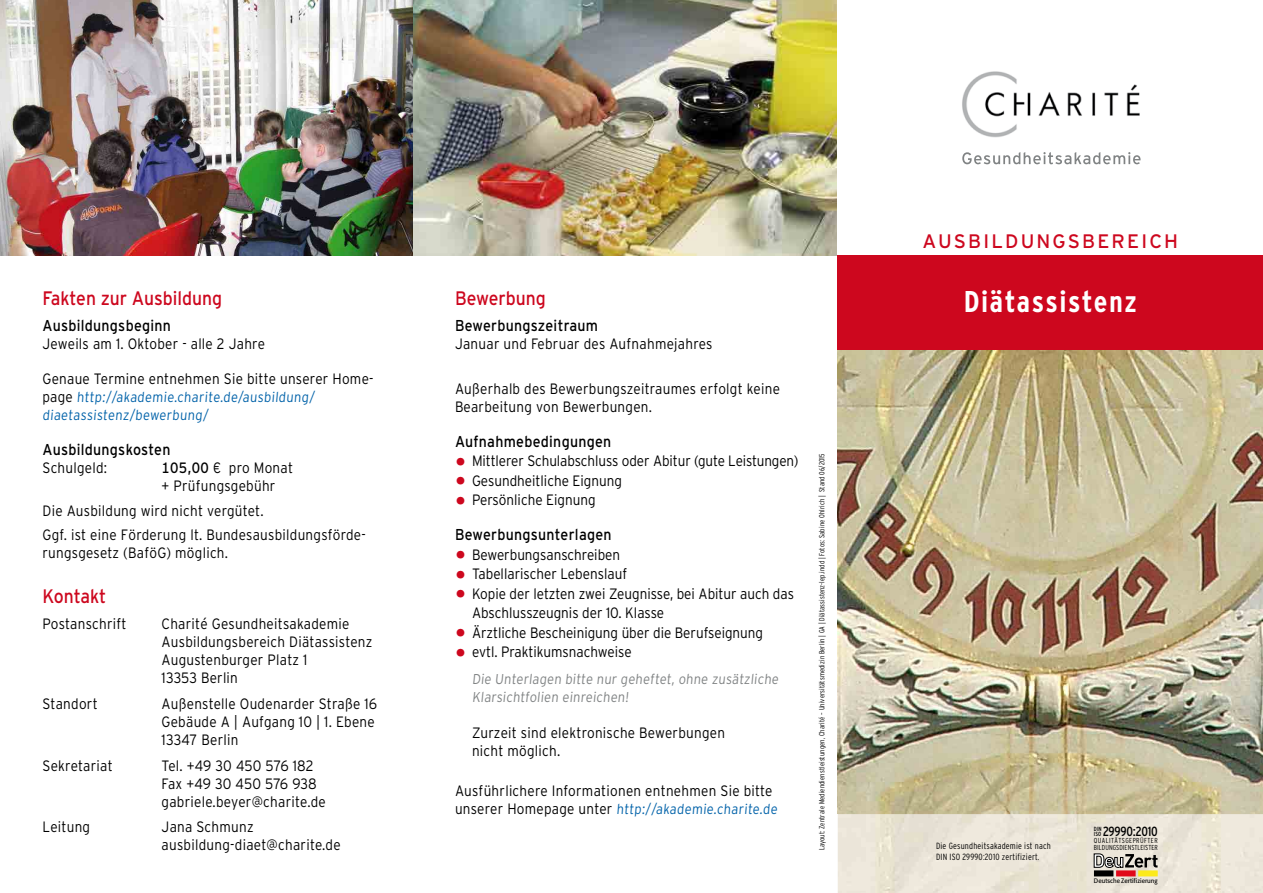
<style>
.page{position:relative;width:1263px;height:893px;background:#fff}
.page>*{position:absolute;margin:0;border:0;box-sizing:border-box;transform-origin:0 0}
.t1{font:700 condensed 30px "Interstate";letter-spacing:.05em;color:#fff}
.t2{font:19.5px "Interstate";color:#cd071e;scale:.9 1}
.t3{font:19.5px "Interstate";letter-spacing:.11em;color:#cd071e}
.t4{font:15.75px "Interstate";letter-spacing:.02em;color:#000;scale:.9 1}
.t5{font:300 15px/18px "Interstate";letter-spacing:.02em;color:#000;scale:.9 1}
.t6{font:300 15px/19.5px "Interstate";color:#000;scale:.9 1}
.t7{font:300 15px "Interstate";letter-spacing:-.005em;color:#000;scale:.9 1}
.t8{font:300 14.25px/18px "Interstate";color:#0062a9;scale:.9 1}
.t9{font:300 14.25px/18px "Interstate";color:#808384;scale:.9 1}
.t10{font:condensed 13.2px "Interstate";letter-spacing:-.02em;color:#000}
.t11{font:300 condensed 9px/10.8px "Interstate";letter-spacing:.02em;color:#000}
.t12{font:300 condensed 7.5px "Interstate";letter-spacing:.01em;color:#000}
.t13{font:300 condensed 7.2px/6.4px "Interstate";letter-spacing:.005em;color:#000}
.t14{font:6.45px "Formata";letter-spacing:.01em;color:#000;scale:.96 1}
.t15{font:condensed 6px/5.1px "Interstate";color:#000}
.s1{font-size:15px;color:#000}
.s2{font-family:"Interstate Tab";font-weight:400}
.s3{font-weight:400;font-size:25.5px;color:#cd071e}
</style>
<div class="page">
<img style="left:0;top:0;width:837px;height:255px">
<div style="left:838px;top:255px;width:425px;height:95px;background:#cd071e"></div>
<img style="left:838px;top:350px;width:425px;height:543px">
<img style="left:962px;top:71px;width:178px;height:67px">
<svg style="left:962px;top:152px;width:178px;height:12px"></svg>
<div style="left:1020px;top:121px;width:121px;height:10px;background:#fff"></div>
<div style="left:1138px;top:870px;width:20px;height:6px;background:#fcea1b"></div>
<div style="left:1094px;top:870px;width:19px;height:6px;background:#000"></div>
<div style="left:1116px;top:870px;width:19px;height:6px;background:#e1081a"></div>
<svg style="left:1094px;top:854px;width:63px;height:14px"></svg>
<h2 class="t2" style="left:43px;top:287px;width:201px">Fakten zur Ausbildung</h2>
<p class="t4" style="left:43px;top:317px;width:144px">Ausbildungsbeginn</p>
<p class="t5" style="left:43px;top:335px;width:249px">Jeweils am 1. Oktober - alle 2 Jahre</p>
<p class="t5" style="left:43px;top:370px;width:369px">Genaue Termine entnehmen Sie bitte unserer Home-</p>
<p class="t8" style="left:43px;top:388px;width:305px"><span class="s1">page</span> http://akademie.charite.de/ausbildung/ diaetassistenz/bewerbung/</p>
<p class="t4" style="left:43px;top:441px;width:144px">Ausbildungskosten</p>
<p class="t5" style="left:43px;top:459px;width:73px">Schulgeld:</p>
<p class="t5" style="left:162px;top:459px;width:148px"><span class="s2">105,00</span> € pro Monat + Prüfungsgebühr</p>
<p class="t5" style="left:43px;top:498px;width:361px;line-height:24.3px">Die Ausbildung wird nicht vergütet.<br>Ggf. ist eine Förderung lt. Bundesausbildungsförde-</p>
<p class="t5" style="left:43px;top:544px;width:208px">rungsgesetz (BaföG) möglich.</p>
<h2 class="t2" style="left:43px;top:585px;width:72px">Kontakt</h2>
<p class="t5" style="left:43px;top:615px;width:95px">Postanschrift</p>
<p class="t5" style="left:162px;top:615px;width:236px">Charité Gesundheitsakademie<br>Ausbildungsbereich Diätassistenz<br>Augustenburger Platz 1<br>13353 Berlin</p>
<p class="t5" style="left:43px;top:694px;width:63px">Standort</p>
<p class="t5" style="left:162px;top:694px;width:241px">Außenstelle Oudenarder Straße 16<br>Gebäude A | Aufgang 10 | 1. Ebene<br>13347 Berlin</p>
<p class="t5" style="left:43px;top:756px;width:80px">Sekretariat</p>
<p class="t5" style="left:162px;top:756px;width:184px">Tel. +49 30 450 576 182<br>Fax +49 30 450 576 938 gabriele.beyer@charite.de</p>
<p class="t5" style="left:43px;top:818px;width:54px">Leitung</p>
<p class="t5" style="left:162px;top:818px;width:201px">Jana Schmunz ausbildung-diaet@charite.de</p>
<h2 class="t2" style="left:455px;top:287px;width:102px">Bewerbung</h2>
<p class="t4" style="left:455px;top:317px;width:160px">Bewerbungszeitraum</p>
<p class="t5" style="left:455px;top:335px;width:288px">Januar und Februar des Aufnahmejahres</p>
<p class="t5" style="left:455px;top:379px;width:363px">Außerhalb des Bewerbungszeitraumes erfolgt keine<br>Bearbeitung von Bewerbungen.</p>
<p class="t4" style="left:455px;top:433px;width:175px">Aufnahmebedingungen</p>
<p class="t7" style="left:455px;top:453px;width:383px"><span class="s3">•</span> Mittlerer Schulabschluss oder Abitur (gute Leistungen)</p>
<p class="t6" style="left:455px;top:471px;width:187px"><span class="s3">•</span> Gesundheitliche Eignung</p>
<p class="t6" style="left:455px;top:490px;width:158px"><span class="s3">•</span> Persönliche Eignung</p>
<p class="t4" style="left:455px;top:526px;width:176px">Bewerbungsunterlagen</p>
<p class="t6" style="left:455px;top:545px;width:185px"><span class="s3">•</span> Bewerbungsanschreiben</p>
<p class="t6" style="left:455px;top:564px;width:193px"><span class="s3">•</span> Tabellarischer Lebenslauf</p>
<p class="t6" style="left:472px;top:584px;width:359px;text-indent:-17px"><span class="s3">•</span> Kopie der letzten zwei Zeugnisse, bei Abitur auch das<br>Abschlusszeugnis der 10. Klasse</p>
<p class="t6" style="left:455px;top:623px;width:344px"><span class="s3">•</span> Ärztliche Bescheinigung über die Berufseignung</p>
<p class="t6" style="left:455px;top:642px;width:198px"><span class="s3">•</span> evtl. Praktikumsnachweise</p>
<p class="t9" style="left:472px;top:670px;width:344px">Die Unterlagen bitte nur geheftet, ohne zusätzliche<br>Klarsichtfolien einreichen!</p>
<p class="t5" style="left:472px;top:723px;width:283px">Zurzeit sind elektronische Bewerbungen nicht möglich.</p>
<p class="t5" style="left:455px;top:782px;width:354px">Ausführlichere Informationen entnehmen Sie bitte</p>
<p class="t8" style="left:455px;top:800px;width:361px"><span class="s1">unserer Homepage unter</span> http://akademie.charite.de</p>
<p class="t12" style="left:818px;top:850px;width:398px;rotate:-90deg">Layout: Zentrale Mediendienstleistungen, Charité – Universitätsmedizin Berlin | GA | Diätassistenz-lep.indd | Fotos: Sabine Ohlrich | Stand 06/2015</p>
<h2 class="t3" style="left:922px;top:230px;width:257px">AUSBILDUNGSBEREICH</h2>
<h1 class="t1" style="left:964px;top:285px;width:174px">Diätassistenz</h1>
<p class="t11" style="left:936px;top:841px;width:116px">Die Gesundheitsakademie ist nach<br>DIN ISO 29990:2010 zertifiziert.</p>
<p class="t10" style="left:1103px;top:824px;width:56px">29990:2010</p>
<p class="t13" style="left:1094px;top:837px;width:66px">QUALITÄTSGEPRÜFTER<br>BILDUNGSDIENSTLEISTER</p>
<p class="t15" style="left:1094px;top:826px;width:9px">DIN<br>ISO</p>
<p class="t14" style="left:1094px;top:876px;width:68px">Deutsche Zertifizierung</p>
</div>
